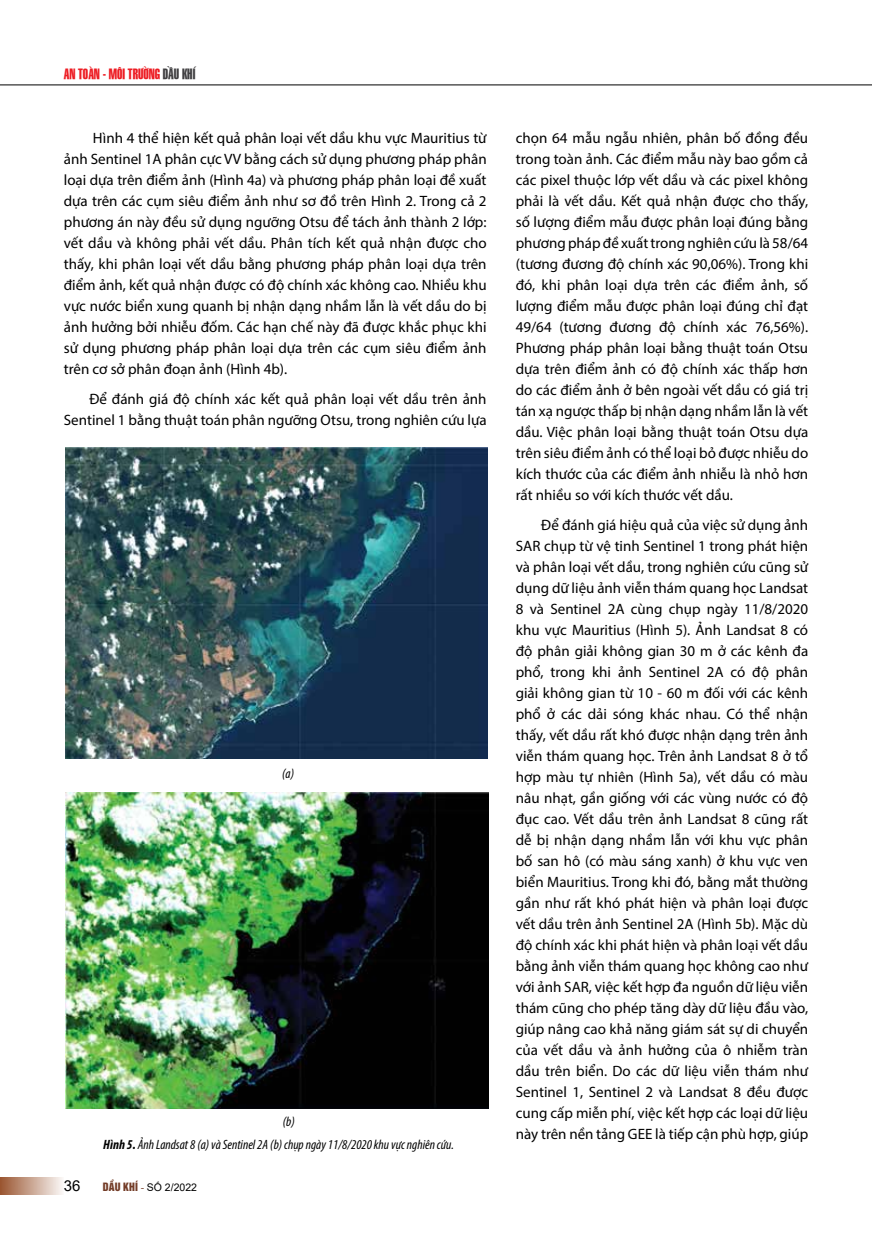
<style>
.page{position:relative;width:872px;height:1234px;background:#fff}
.page>*{position:absolute;margin:0;border:0;box-sizing:border-box;transform-origin:0 0}
.t1{font:15px/21px "Myriad Pro";color:#000}
.t2{font:15px "Arial";color:#000}
.t3{font:14.25px "SFU Swiss BT Extra Compressed";color:#ed1d24}
.t4{font:italic condensed 13.5px "Myriad Pro";color:#000}
.t5{font:10.5px "Arial";color:#000}
.s1{color:#414042}
.s2{font-weight:700}
.s3{font-family:"UTM Helvet Ins";color:#733c27}
.s4{font-family:"Times New Roman";color:#733c27}
</style>
<div class="page">
<hr style="left:0;top:84px;width:872px;height:1px;background:#000">
<div style="left:0;top:1176px;width:64px;height:17px;background:linear-gradient(to right,#9a5530,#faf7f5)"></div>
<img style="left:65px;top:447px;width:422px;height:311px">
<img style="left:65px;top:792px;width:423px;height:316px">
<p class="t3" style="left:64px;top:63px;width:133px">AN TOÀN - MÔI TRƯỜNG <span class="s1">DẦU KHÍ</span></p>
<p class="t1" style="left:64px;top:127px;width:424px;text-indent:29px">Hình 4 thể hiện kết quả phân loại vết dầu khu vực Mauritius từ ảnh Sentinel 1A phân cực VV bằng cách sử dụng phương pháp phân loại dựa trên điểm ảnh (Hình 4a) và phương pháp phân loại đề xuất dựa trên các cụ m siêu điểm ả nh như sơ đồ trên Hình 2. Trong cả 2 phương án này đều sử dụ ng ngưỡng Otsu để tách ảnh thành 2 lớp: vết dầu và không phải vết dầu. Phân tích kết quả nhận được cho thấy, khi phân loại vết dầu bằng phương pháp phân loại dựa trên điểm ả nh, kết quả nhậ n được có độ chính xác không cao. Nhiều khu vực nước biển xung quanh bị nhận dạng nhầm lẫn là vết dầu do bị ảnh hưởng bởi nhiễu đốm. Các hạn chế này đã được khắc phục khi sử dụ ng phương pháp phân loại dựa trên các cụ m siêu điểm ảnh trên cơ sở phân đoạn ảnh (Hình 4b).</p>
<p class="t1" style="left:64px;top:388px;width:424px;text-align:right">Để đánh giá độ chính xác kết quả phân loại vết dầu trên ảnh<br>Sentinel 1 bằng thuật toán phân ngưỡng Otsu, trong nghiên cứu lựa</p>
<p class="t4" style="left:282px;top:765px;width:13px">(a)</p>
<p class="t4" style="left:283px;top:1113px;width:14px">(b)</p>
<p class="t4" style="left:103px;top:1136px;width:352px"><span class="s2">Hình 5.</span> Ả nh Landsat 8 (a) và Sentinel 2A (b) chụp ngày 11/8/2020 khu vực nghiên cứu.</p>
<p class="t2" style="left:64px;top:1175px;width:18px">36</p>
<p class="t5" style="left:103px;top:1179px;width:96px"><span class="s3">DẦU KHÍ</span> <span class="s4">-</span> SỐ 2/2022</p>
<p class="t1" style="left:516px;top:127px;width:294px">chọn 64 mẫu ngẫu nhiên, phân bố đồng đều trong toà n ả nh. Các điểm mẫ u này bao gồm cả các pixel thuộc lớp vết dầ u và các pixel không phải là vết dầu. Kết quả nhận được cho thấy, số lượng điểm mẫu được phân loại đúng bằng phương pháp đề xuất trong nghiên cứu là 58/64 (tương đương độ chính xá c 90,06%). Trong khi đó, khi phân loại dựa trên các điểm ả nh, số lượng điểm mẫ u được phân loại đú ng chỉ đạt 49/64 (tương đương độ chính xác 76,56%).<br>Phương pháp phân loại bằng thuật toán Otsu dựa trên điểm ảnh có độ chính xác thấp hơn do các điểm ảnh ở bên ngoài vết dầ u có giá trị tán xạ ngược thấp bị nhận dạng nhầm lẫn là vết dầu. Việc phân loại bằng thuật toán Otsu dựa trên siêu điểm ảnh có thể loại bỏ được nhiễu do kích thước của các điểm ảnh nhiễu là nhỏ hơn rất nhiều so với kích thước vết dầ u.</p>
<p class="t1" style="left:516px;top:514px;width:294px;text-indent:26px">Để đánh giá hiệu quả của việc sử dụ ng ảnh SAR chụ p từ vệ tinh Sentinel 1 trong phát hiện và phân loại vết dầu, trong nghiên cứu cũ ng sử dụ ng dữ liệu ảnh viễn thám quang học Landsat 8 và Sentinel 2A cù ng chụ p ngày 11/8/2020 khu vực Mauritius (Hình 5). Ảnh Landsat 8 có độ phân giải không gian 30 m ở các kênh đa phổ, trong khi ảnh Sentinel 2A có độ phân giải không gian từ 10 - 60 m đối với các kênh phổ ở các dải sóng khác nhau. Có thể nhận thấy, vết dầu rất khó được nhận dạng trên ảnh viễn thám quang học. Trên ảnh Landsat 8 ở tổ hợp màu tự nhiên (Hình 5a), vết dầu có màu nâu nhạt, gầ n giống với các vù ng nước có độ đục cao. Vết dầ u trên ả nh Landsat 8 cũ ng rất dễ bị nhận dạng nhầm lẫn với khu vực phân bố san hô (có mà u sá ng xanh) ở khu vực ven biển Mauritius. Trong khi đó, bằ ng mắt thường gần như rất khó phát hiện và phân loại được vết dầu trên ảnh Sentinel 2A (Hình 5b). Mặc dù độ chính xác khi phát hiện và phân loại vết dầu bằng ảnh viễn thám quang học không cao như với ả nh SAR, việc kết hợp đa nguồn dữ liệu viễn thám cũ ng cho phép tăng dày dữ liệu đầu vào, giú p nâng cao khả năng giám sát sự di chuyển của vết dầu và ảnh hưởng của ô nhiễm tràn dầu trên biển. Do các dữ liệu viễn thám như Sentinel 1, Sentinel 2 và Landsat 8 đều được cung cấp miễn phí, việc kết hợp các loại dữ liệu này trên nền tảng GEE là tiếp cận phù hợp, giú p</p>
</div>
